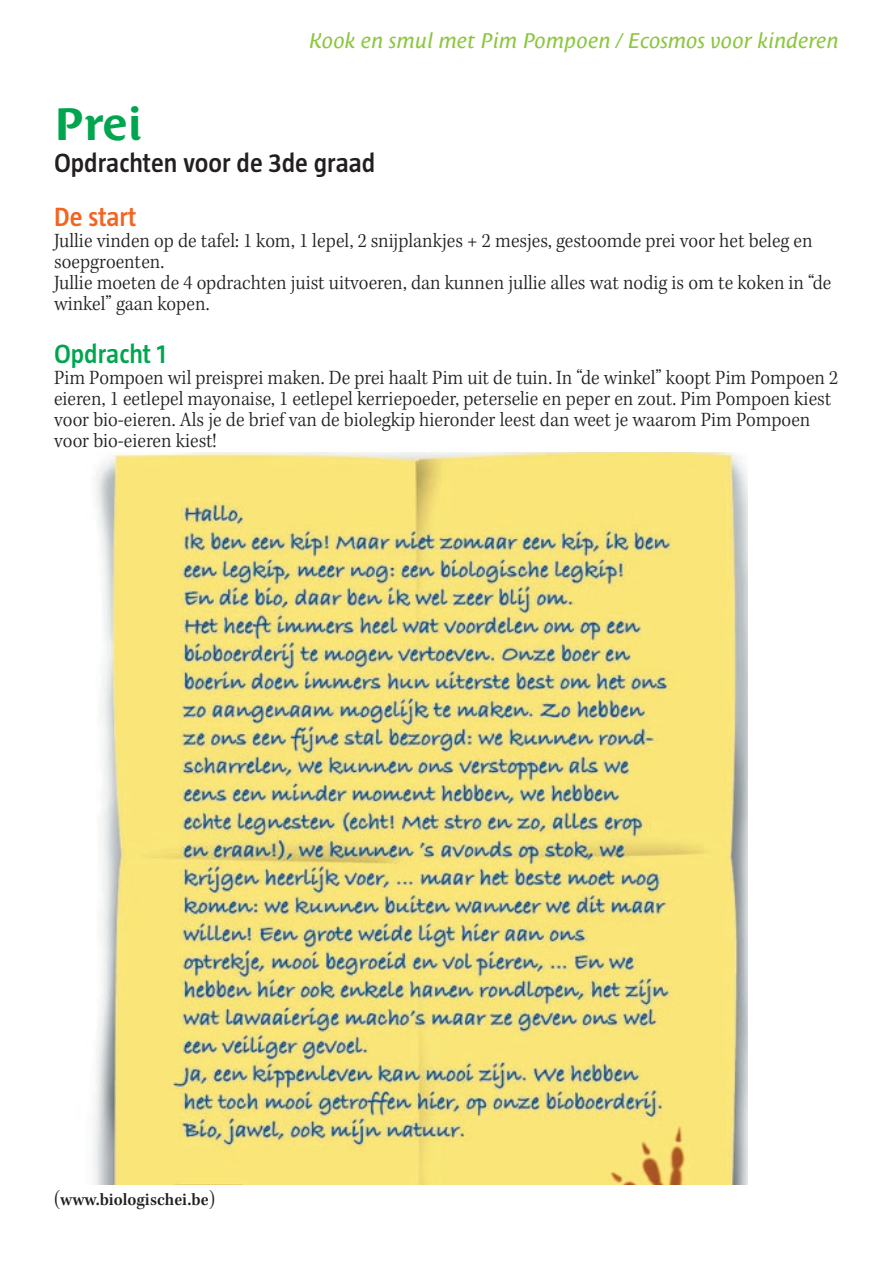
<style>
.page{position:relative;width:893px;height:1263px;background:#fff}
.page>*{position:absolute;margin:0;border:0;box-sizing:border-box;transform-origin:0 0}
.t1{font:700 45px "Costa Ptf";color:#00a54f}
.t2{font:600 27px "Taz";color:#231f20}
.t3{font:600 27px "Taz";color:#00a54f}
.t4{font:600 27px "Taz";color:#f36421}
.t5{font:21px/21px "Kepler Std Light Scn";color:#231f20}
.t6{font:italic 21px "Costa Ptf";color:#8bc63e}
.t7{font:18px "Kepler Std Semibold Scn";color:#231f20}
.s1{font-family:"Kepler Std Light Scn";font-size:21px}
</style>
<div class="page">
<img style="left:93px;top:452px;width:654px;height:732px">
<p class="t6" style="left:309px;top:28px;width:531px">Kook en smul met Pim Pompoen / Ecosmos voor kinderen</p>
<h1 class="t1" style="left:54px;top:99px;width:90px">Prei</h1>
<p class="t2" style="left:54px;top:148px;width:323px">Opdrachten voor de 3de graad</p>
<p class="t4" style="left:54px;top:202px;width:84px">De start</p>
<p class="t5" style="left:54px;top:231px;width:779px">Jullie vinden op de tafel: 1 kom, 1 lepel, 2 snijplankjes + 2 mesjes, gestoomde prei voor het beleg en soepgroenten.<br>Jullie moeten de 4 opdrachten juist uitvoeren, dan kunnen jullie alles wat nodig is om te koken in “de winkel” gaan kopen.</p>
<p class="t3" style="left:54px;top:339px;width:114px">Opdracht 1</p>
<p class="t5" style="left:54px;top:368px;width:786px">Pim Pompoen wil preisprei maken. De prei haalt Pim uit de tuin. In “de winkel” koopt Pim Pompoen 2 eieren, 1 eetlepel mayonaise, 1 eetlepel kerriepoeder, peterselie en peper en zout. Pim Pompoen kiest voor bio-eieren. Als je de brief van de biolegkip hieronder leest dan weet je waarom Pim Pompoen voor bio-eieren kiest!</p>
<p class="t7" style="left:54px;top:1189px;width:163px"><span class="s1">(</span>www.biologischei.be<span class="s1">)</span></p>
</div>
